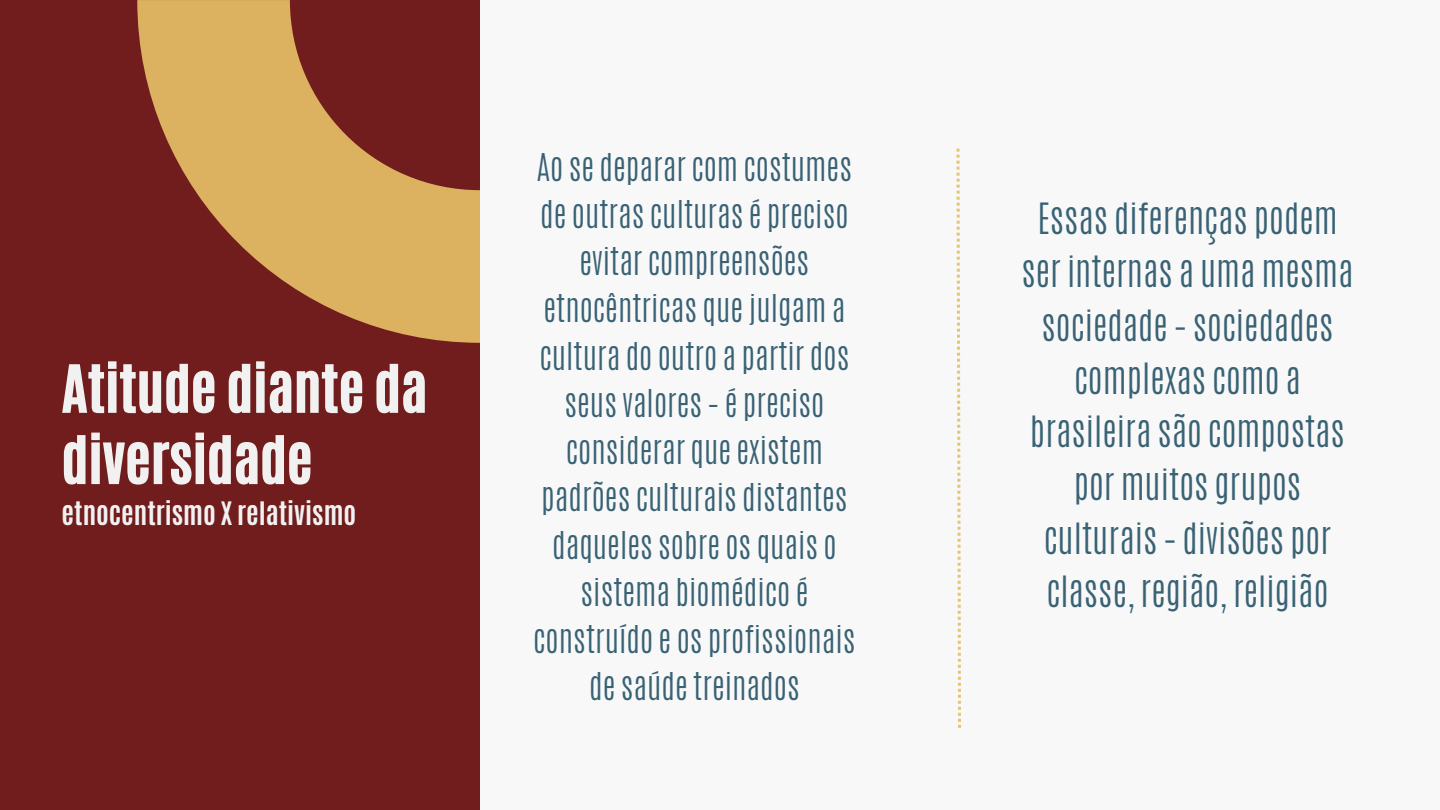
<style>
.page{position:relative;width:1440px;height:810px;background:#f8f8f8}
.page>*{position:absolute;margin:0;border:0;box-sizing:border-box;transform-origin:0 0}
.t1{font:55px/71.2px "CA Generated";color:#f1f1f1}
.t2{font:300 36px/53.2px "Antonio";color:#396275;text-align:center}
.t3{font:300 32px/47.2px "Antonio";color:#396275;text-align:center}
.t4{font:700 27px "Antonio";color:#f1f1f1}
</style>
<div class="page">
<div style="left:0;top:0;width:480px;height:810px;background:#721d1d"></div>
<svg style="left:137px;top:0;width:343px;height:343px;fill:#dcb261"></svg>
<svg style="left:957px;top:149px;width:4px;height:579px"></svg>
<p class="t1" style="left:62px;top:353px;width:367px">Atitude diante da diversidade</p>
<p class="t4" style="left:62px;top:494px;width:296px">etnocentrismo X relativismo</p>
<p class="t3" style="left:533px;top:143px;width:324px">Ao se deparar com costumes de outras culturas é preciso evitar compreensões etnocêntricas que julgam a cultura do outro a partir dos seus valores – é preciso considerar que existem padrões culturais distantes daqueles sobre os quais o sistema biomédico é construído e os profissionais de saúde treinados</p>
<p class="t2" style="left:1022px;top:192px;width:333px">Essas diferenças podem ser internas a uma mesma sociedade – sociedades complexas como a brasileira são compostas por muitos grupos culturais – divisões por classe, região, religião</p>
</div>
